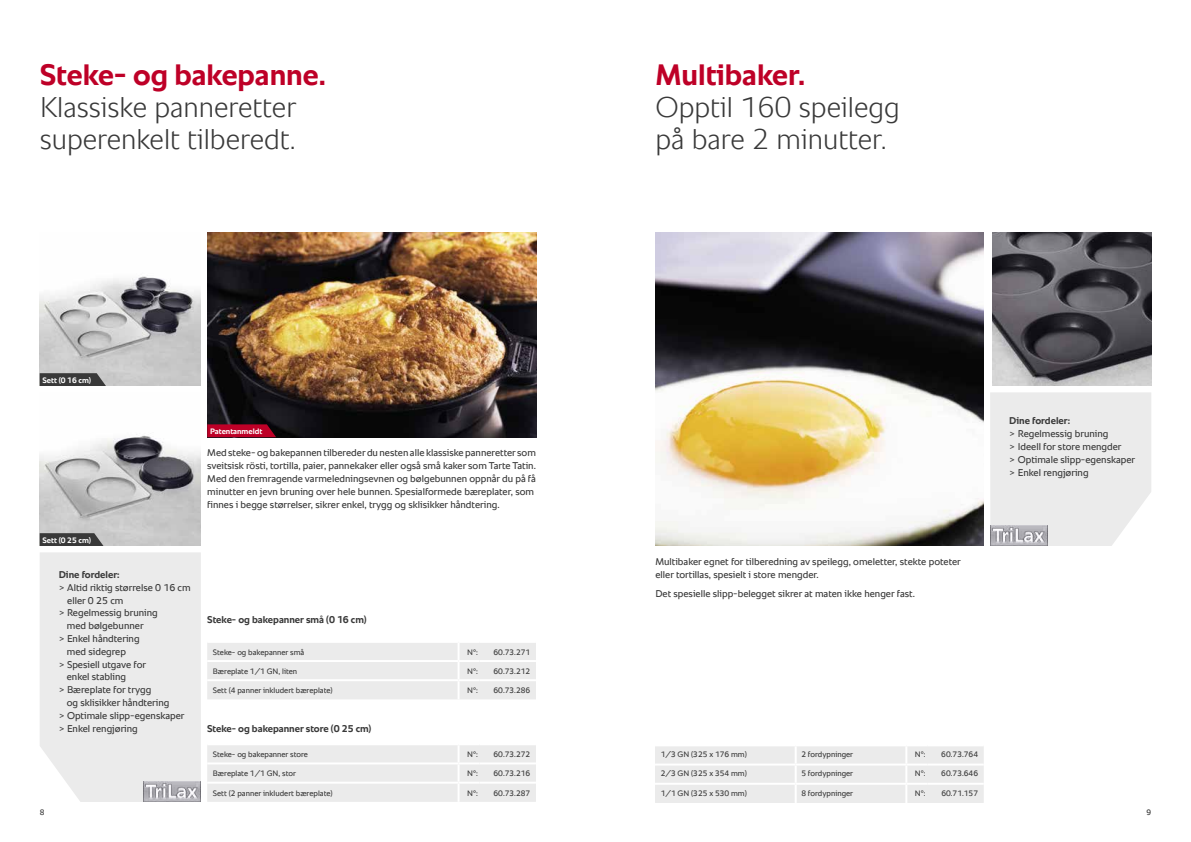
<style>
.page{position:relative;width:1191px;height:842px;background:#fff}
.page>*{position:absolute;margin:0;border:0;box-sizing:border-box;transform-origin:0 0}
.t1{font:700 30px "RATIONAL Sans TT";color:#be0027}
.t2{font:300 29px/32px "RATIONAL Sans TT";color:#393939}
.t3{font:10px/12.8px "RATIONAL Sans TT";color:#393939}
.t4{font:700 10px "RATIONAL Sans TT";color:#393939}
.t5{font:8px "RATIONAL Sans TT";color:#393939}
.t6{font:700 8px "RATIONAL Sans TT";color:#fff}
</style>
<div class="page">
<img style="left:207px;top:232px;width:329px;height:205px">
<img style="left:655px;top:232px;width:328px;height:314px">
<img style="left:992px;top:232px;width:159px;height:154px">
<div style="left:40px;top:552px;width:161px;height:250px;background:#ebebeb"></div>
<div style="left:990px;top:392px;width:161px;height:154px;background:#ebebeb"></div>
<div style="left:655px;top:746px;width:328px;height:57px;background:#ebebeb"></div>
<hr style="left:655px;top:763px;width:140px;height:2px;background:#fff">
<hr style="left:795px;top:763px;width:111px;height:2px;background:#fff">
<hr style="left:906px;top:763px;width:21px;height:2px;background:#fff">
<hr style="left:927px;top:763px;width:56px;height:2px;background:#fff">
<hr style="left:655px;top:783px;width:140px;height:2px;background:#fff">
<hr style="left:795px;top:783px;width:111px;height:2px;background:#fff">
<hr style="left:906px;top:783px;width:21px;height:2px;background:#fff">
<hr style="left:927px;top:783px;width:56px;height:2px;background:#fff">
<img style="left:143px;top:781px;width:58px;height:21px">
<img style="left:990px;top:525px;width:57px;height:21px">
<svg style="left:207px;top:424px;width:69px;height:13px"></svg>
<img style="left:40px;top:434px;width:161px;height:112px">
<img style="left:40px;top:276px;width:161px;height:110px">
<svg style="left:40px;top:373px;width:66px;height:13px"></svg>
<svg style="left:40px;top:533px;width:63px;height:13px"></svg>
<div style="left:207px;top:643px;width:329px;height:56px;background:#ebebeb"></div>
<hr style="left:207px;top:660px;width:251px;height:2px;background:#fff">
<hr style="left:458px;top:660px;width:21px;height:2px;background:#fff">
<hr style="left:479px;top:660px;width:57px;height:2px;background:#fff">
<hr style="left:207px;top:679px;width:251px;height:2px;background:#fff">
<hr style="left:458px;top:679px;width:21px;height:2px;background:#fff">
<hr style="left:479px;top:679px;width:57px;height:2px;background:#fff">
<div style="left:207px;top:745px;width:329px;height:57px;background:#ebebeb"></div>
<hr style="left:207px;top:762px;width:251px;height:2px;background:#fff">
<hr style="left:458px;top:762px;width:21px;height:2px;background:#fff">
<hr style="left:479px;top:762px;width:57px;height:2px;background:#fff">
<hr style="left:207px;top:782px;width:251px;height:2px;background:#fff">
<hr style="left:458px;top:782px;width:21px;height:2px;background:#fff">
<hr style="left:479px;top:782px;width:57px;height:2px;background:#fff">
<h1 class="t1" style="left:40px;top:53px;width:288px">Steke- og bakepanne.</h1>
<h2 class="t2" style="left:40px;top:91px;width:258px">Klassiske panneretter superenkelt tilberedt.</h2>
<p class="t6" style="left:43px;top:374px;width:50px">Sett (0 16 cm)</p>
<p class="t6" style="left:43px;top:534px;width:50px">Sett (0 25 cm)</p>
<p class="t4" style="left:59px;top:567px;width:62px">Dine fordeler:</p>
<p class="t3" style="left:59px;top:581px;width:133px">&gt; Altid riktig størrelse 0 16 cm</p>
<p class="t3" style="left:67px;top:594px;width:58px">eller 0 25 cm</p>
<p class="t3" style="left:59px;top:607px;width:100px">&gt; Regelmessig bruning</p>
<p class="t3" style="left:67px;top:619px;width:78px">med bølgebunner</p>
<p class="t3" style="left:59px;top:632px;width:82px">&gt; Enkel håndtering</p>
<p class="t3" style="left:67px;top:645px;width:61px">med sidegrep</p>
<p class="t3" style="left:59px;top:658px;width:89px">&gt; Spesiell utgave for</p>
<p class="t3" style="left:67px;top:671px;width:61px">enkel stabling</p>
<p class="t3" style="left:59px;top:683px;width:94px">&gt; Bæreplate for trygg</p>
<p class="t3" style="left:67px;top:696px;width:104px">og sklisikker håndtering</p>
<p class="t3" style="left:59px;top:709px;width:127px">&gt; Optimale slipp-egenskaper</p>
<p class="t3" style="left:59px;top:722px;width:81px">&gt; Enkel rengjøring</p>
<p class="t6" style="left:210px;top:425px;width:54px">Patentanmeldt</p>
<p class="t3" style="left:207px;top:447px;width:330px">Med steke- og bakepannen tilbereder du nesten alle klassiske panneretter som sveitsisk rösti, tortilla, paier, pannekaker eller også små kaker som Tarte Tatin.<br>Med den fremragende varmeledningsevnen og bølgebunnen oppnår du på få minutter en jevn bruning over hele bunnen. Spesialformede bæreplater, som finnes i begge størrelser, sikrer enkel, trygg og sklisikker håndtering.</p>
<p class="t4" style="left:207px;top:612px;width:161px">Steke- og bakepanner små (0 16 cm)</p>
<p class="t5" style="left:213px;top:646px;width:93px">Steke- og bakepanner små</p>
<p class="t5" style="left:467px;top:646px;width:12px">N°:</p>
<p class="t5" style="left:493px;top:646px;width:38px">60.73.271</p>
<p class="t5" style="left:213px;top:665px;width:86px">Bæreplate 1/1 GN, liten</p>
<p class="t5" style="left:467px;top:665px;width:12px">N°:</p>
<p class="t5" style="left:493px;top:665px;width:38px">60.73.212</p>
<p class="t5" style="left:213px;top:685px;width:121px">Sett (4 panner inkludert bæreplate)</p>
<p class="t5" style="left:467px;top:685px;width:12px">N°:</p>
<p class="t5" style="left:493px;top:685px;width:38px">60.73.286</p>
<p class="t4" style="left:207px;top:721px;width:166px">Steke- og bakepanner store (0 25 cm)</p>
<p class="t5" style="left:213px;top:748px;width:97px">Steke- og bakepanner store</p>
<p class="t5" style="left:467px;top:749px;width:12px">N°:</p>
<p class="t5" style="left:493px;top:748px;width:38px">60.73.272</p>
<p class="t5" style="left:213px;top:767px;width:85px">Bæreplate 1/1 GN, stor</p>
<p class="t5" style="left:467px;top:768px;width:12px">N°:</p>
<p class="t5" style="left:493px;top:767px;width:38px">60.73.216</p>
<p class="t5" style="left:213px;top:787px;width:121px">Sett (2 panner inkludert bæreplate)</p>
<p class="t5" style="left:467px;top:787px;width:12px">N°:</p>
<p class="t5" style="left:493px;top:787px;width:38px">60.73.287</p>
<h1 class="t1" style="left:655px;top:53px;width:151px">Multibaker.</h1>
<h2 class="t2" style="left:655px;top:91px;width:246px">Opptil 160 speilegg på bare 2 minutter.</h2>
<p class="t3" style="left:655px;top:555px;width:307px">Multibaker egnet for tilberedning av speilegg, omeletter, stekte poteter eller tortillas, spesielt i store mengder.</p>
<p class="t3" style="left:655px;top:587px;width:261px">Det spesielle slipp-belegget sikrer at maten ikke henger fast.</p>
<p class="t4" style="left:1009px;top:414px;width:62px">Dine fordeler:</p>
<p class="t3" style="left:1009px;top:427px;width:127px">&gt; Regelmessig bruning<br>&gt; Ideell for store mengder<br>&gt; Optimale slipp-egenskaper &gt; Enkel rengjøring</p>
<p class="t5" style="left:660px;top:749px;width:88px">1/3 GN (325 x 176 mm)</p>
<p class="t5" style="left:801px;top:749px;width:53px">2 fordypninger</p>
<p class="t5" style="left:915px;top:749px;width:12px">N°:</p>
<p class="t5" style="left:941px;top:749px;width:38px">60.73.764</p>
<p class="t5" style="left:660px;top:768px;width:88px">2/3 GN (325 x 354 mm)</p>
<p class="t5" style="left:801px;top:768px;width:53px">5 fordypninger</p>
<p class="t5" style="left:915px;top:768px;width:12px">N°:</p>
<p class="t5" style="left:941px;top:768px;width:38px">60.73.646</p>
<p class="t5" style="left:660px;top:787px;width:88px">1/1 GN (325 x 530 mm)</p>
<p class="t5" style="left:801px;top:787px;width:53px">8 fordypninger</p>
<p class="t5" style="left:915px;top:787px;width:12px">N°:</p>
<p class="t5" style="left:941px;top:787px;width:38px">60.71.157</p>
<p class="t5" style="left:40px;top:806px;width:6px">8</p>
<p class="t5" style="left:1146px;top:806px;width:6px">9</p>
</div>
